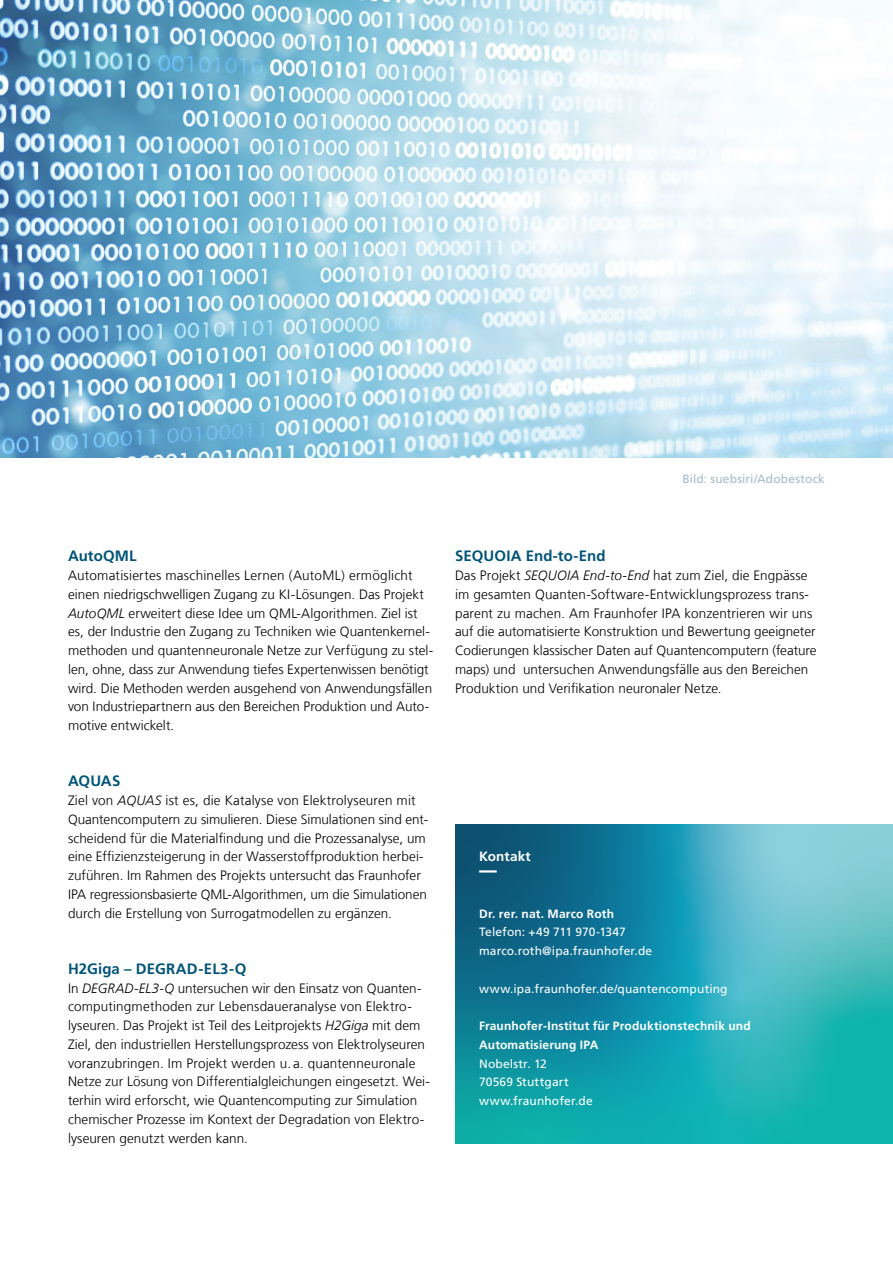
<style>
.page{position:relative;width:893px;height:1263px;background:#fff}
.page>*{position:absolute;margin:0;border:0;box-sizing:border-box;transform-origin:0 0}
.t1{font:700 15px "Frutiger LT Com";letter-spacing:.005em;color:#005478}
.t2{font:300 13.5px/18.8px "Frutiger LT Com";letter-spacing:.005em;color:#000}
.t3{font:700 13.5px "Frutiger LT Com";letter-spacing:.005em;color:#fff}
.t4{font:12px/18.8px "Frutiger LT Com";letter-spacing:.01em;color:#fff}
.t5{font:700 12px/18.8px "Frutiger LT Com";letter-spacing:.01em;color:#fff}
.t6{font:12px "Frutiger LT Com";letter-spacing:.01em;color:#a5bcca}
.s1{font-style:italic}
</style>
<div class="page">
<svg style="left:455px;top:824px;width:438px;height:319px;background:#269dad"></svg>
<svg style="left:479px;top:870px;width:340px;height:2px"></svg>
<img style="left:0;top:0;width:893px;height:457px">
<p class="t6" style="left:682px;top:472px;width:144px">Bild: suebsiri/Adobestock</p>
<p class="t1" style="left:68px;top:547px;width:70px">AutoQML</p>
<p class="t2" style="left:68px;top:566px;width:367px">Automatisiertes maschinelles Lernen (AutoML) ermöglicht einen niedrigschwelligen Zugang zu KI-Lösungen. Das Projekt <span class="s1">AutoQML</span> erweitert diese Idee um QML-Algorithmen. Ziel ist es, der Industrie den Zugang zu Techniken wie Quantenkernel&shy;methoden und quantenneuronale Netze zur Verfügung zu stel&shy;len, ohne, dass zur Anwendung tiefes Expertenwissen benötigt wird. Die Methoden werden ausgehend von Anwendungsfällen von Industriepartnern aus den Bereichen Produktion und Auto&shy;motive entwickelt.</p>
<p class="t1" style="left:68px;top:772px;width:54px">AQUAS</p>
<p class="t2" style="left:68px;top:791px;width:362px">Ziel von <span class="s1">AQUAS</span> ist es, die Katalyse von Elektrolyseuren mit Quantencomputern zu simulieren. Diese Simulationen sind ent&shy;scheidend für die Materialfindung und die Prozessanalyse, um eine Effizienzsteigerung in der Wasserstoffproduktion herbei&shy;zuführen. Im Rahmen des Projekts untersucht das Fraunhofer IPA regressionsbasierte QML-Algorithmen, um die Simulationen durch die Erstellung von Surrogatmodellen zu ergänzen.</p>
<p class="t1" style="left:68px;top:960px;width:180px">H2Giga – DEGRAD-EL3-Q</p>
<p class="t2" style="left:68px;top:979px;width:363px">In <span class="s1">DEGRAD-EL3-Q</span> untersuchen wir den Einsatz von Quanten&shy;computingmethoden zur Lebensdaueranalyse von Elektro&shy;lyseuren. Das Projekt ist Teil des Leitprojekts <span class="s1">H2Giga</span> mit dem Ziel, den industriellen Herstellungsprozess von Elektrolyseuren voranzubringen. Im Projekt werden u. a. quantenneuronale Netze zur Lösung von Differentialgleichungen eingesetzt. Wei&shy;terhin wird erforscht, wie Quantencomputing zur Simulation chemischer Prozesse im Kontext der Degradation von Elektro&shy;lyseuren genutzt werden kann.</p>
<p class="t1" style="left:455px;top:547px;width:152px">SEQUOIA End-to-End</p>
<p class="t2" style="left:455px;top:566px;width:363px">Das Projekt <span class="s1">SEQUOIA End-to-End</span> hat zum Ziel, die Engpässe im gesamten Quanten-Software-Entwicklungsprozess trans&shy;parent zu machen. Am Fraunhofer IPA konzentrieren wir uns auf die automatisierte Konstruktion und Bewertung geeigneter Codierungen klassischer Daten auf Quantencomputern (feature maps) und untersuchen Anwendungsfälle aus den Bereichen Produktion und Verifikation neuronaler Netze.</p>
<p class="t3" style="left:479px;top:849px;width:53px">Kontakt</p>
<p class="t5" style="left:479px;top:904px;width:136px">Dr. rer. nat. Marco Roth</p>
<p class="t4" style="left:479px;top:923px;width:175px">Telefon: +49 711 970-1347 marco.roth@ipa.fraunhofer.de</p>
<p class="t4" style="left:479px;top:979px;width:250px">www.ipa.fraunhofer.de/quantencomputing</p>
<p class="t5" style="left:479px;top:1017px;width:273px">Fraunhofer-Institut für Produktionstechnik und<br>Automatisierung IPA</p>
<p class="t4" style="left:479px;top:1054px;width:115px">Nobelstr. 12<br>70569 Stuttgart www.fraunhofer.de</p>
</div>
